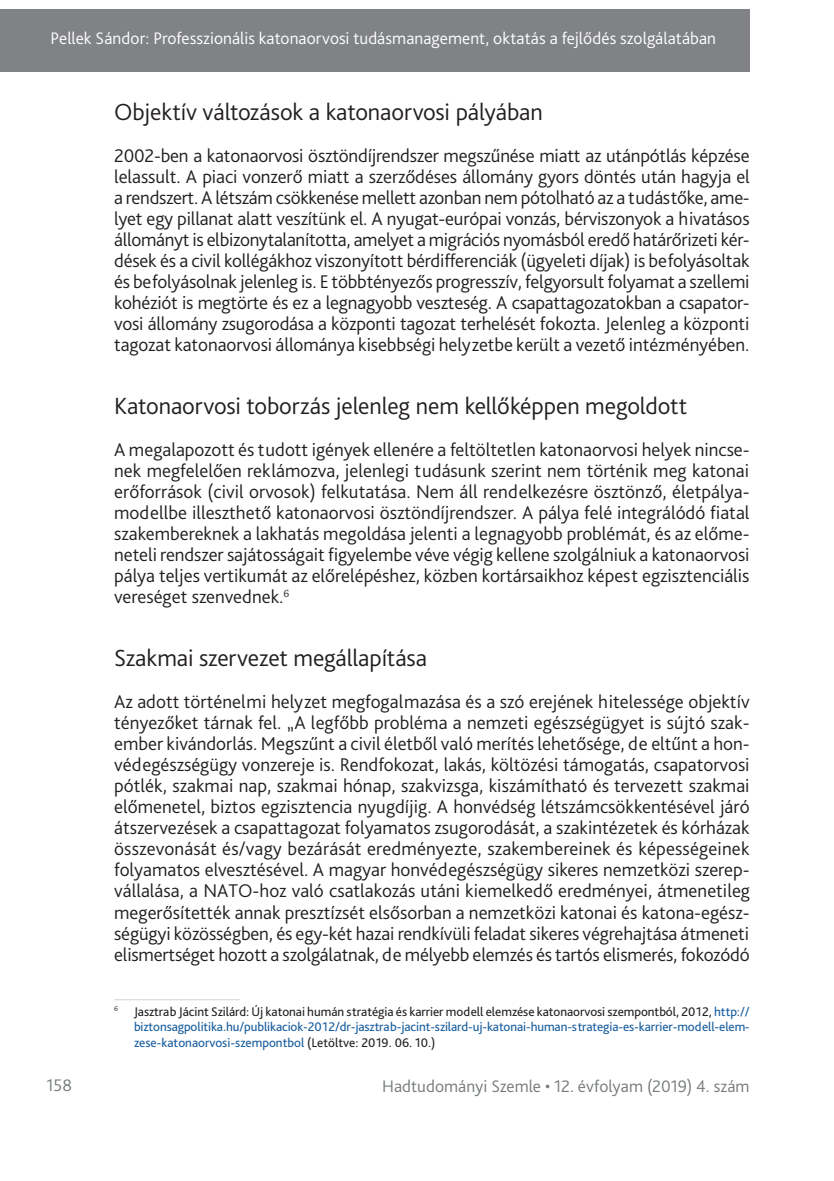
<style>
.page{position:relative;width:834px;height:1181px;background:#fff}
.page>*{position:absolute;margin:0;border:0;box-sizing:border-box;transform-origin:0 0}
._1_1_1__Head{font:300 24.5px "Bliss Pro";letter-spacing:-.005em;color:#231f20}
._2__Body_copy_1st_pa{font:300 19.25px/21px "Bliss Pro";color:#231f20;text-align:justify}
.t1{font:300 17.5px "Bliss Pro";letter-spacing:-.005em;color:#fff}
.t2{font:300 17.5px "Bliss Pro";color:#767a7c}
.Lábjegyzet{font:13.12px/15.8px "Bliss Pro";color:#175d9e;text-align:justify}
.s1{color:#231f20}
</style>
<div class="page">
<div style="left:0;top:9px;width:749px;height:63px;background:#808285"></div>
<hr style="left:114px;top:999px;width:126px;height:1px;background:#d1d2d4">
<p class="t1" style="left:51px;top:27px;width:667px">Pellek Sándor: Professzionális katonaorvosi tudásmanagement, oktatás a fejlődés szolgálatában</p>
<p class="_1_1_1__Head" style="left:114px;top:97px;width:430px">Objektív változások a katonaorvosi pályában</p>
<p class="_2__Body_copy_1st_pa" style="left:114px;top:145px;width:637px">2002-ben a katonaorvosi ösztöndíjrendszer megszűnése miatt az utánpótlás képzése lelassult. A piaci vonzerő miatt a szerződéses állomány gyors döntés után hagyja el a rendszert. A létszám csökkenése mellett azonban nem pótolható az a tudástőke, ame&shy;lyet egy pillanat alatt veszítünk el. A nyugat-európai vonzás, bérviszonyok a hivatásos állományt is elbizonytalanította, amelyet a migrációs nyomásból eredő határőrizeti kér&shy;dések és a civil kollégákhoz viszonyított bérdifferenciák (ügyeleti díjak) is befolyásoltak és befolyásolnak jelenleg is. E többtényezős progresszív, felgyorsult folyamat a szellemi kohéziót is megtörte és ez a legnagyobb veszteség. A csapattagozatokban a csapator&shy;vosi állomány zsugorodása a központi tagozat terhelését fokozta. Jelenleg a központi tagozat katonaorvosi állománya kisebbségi helyzetbe került a vezető intézményében.</p>
<p class="_1_1_1__Head" style="left:114px;top:391px;width:574px">Katonaorvosi toborzás jelenleg nem kellőképpen megoldott</p>
<p class="_2__Body_copy_1st_pa" style="left:114px;top:439px;width:636px">A megalapozott és tudott igények ellenére a feltöltetlen katonaorvosi helyek nincse&shy;nek megfelelően reklámozva, jelenlegi tudásunk szerint nem történik meg katonai erőforrások (civil orvosok) felkutatása. Nem áll rendelkezésre ösztönző, életpálya&shy;modellbe illeszthető katonaorvosi ösztöndíjrendszer. A pálya felé integrálódó fiatal szakembereknek a lakhatás megoldása jelenti a legnagyobb problémát, és az előme&shy;neteli rendszer sajátosságait figyelembe véve végig kellene szolgálniuk a katonaorvosi pálya teljes vertikumát az előrelépéshez, közben kortársaikhoz képest egzisztenciális vereséget szenvednek.<sup>6</sup></p>
<p class="_1_1_1__Head" style="left:114px;top:643px;width:314px">Szakmai szervezet megállapítása</p>
<p class="_2__Body_copy_1st_pa" style="left:114px;top:691px;width:637px">Az adott történelmi helyzet megfogalmazása és a szó erejének hitelessége objektív tényezőket tárnak fel. „A legfőbb probléma a nemzeti egészségügyet is sújtó szak&shy;ember kivándorlás. Megszűnt a civil életből való merítés lehetősége, de eltűnt a hon&shy;védegészségügy vonzereje is. Rendfokozat, lakás, költözési támogatás, csapatorvosi pótlék, szakmai nap, szakmai hónap, szakvizsga, kiszámítható és tervezett szakmai előmenetel, biztos egzisztencia nyugdíjig. A honvédség létszámcsökkentésével járó átszervezések a csapattagozat folyamatos zsugorodását, a szakintézetek és kórházak összevonását és/vagy bezárását eredményezte, szakembereinek és képességeinek folyamatos elvesztésével. A magyar honvédegészségügy sikeres nemzetközi szerep&shy;vállalása, a NATO-hoz való csatlakozás utáni kiemelkedő eredményei, átmenetileg megerősítették annak presztízsét elsősorban a nemzetközi katonai és katona-egész&shy;ségügyi közösségben, és egy-két hazai rendkívüli feladat sikeres végrehajtása átmeneti elismertséget hozott a szolgálatnak, de mélyebb elemzés és tartós elismerés, fokozódó</p>
<p class="Lábjegyzet" style="left:134px;top:1003px;width:617px;text-indent:-20px"><sup>6</sup> <span class="s1">Jasztrab Jácint Szilárd: Új katonai humán stratégia és karrier modell elemzése katonaorvosi szempontból, 2012,</span> http:// biztonsagpolitika.hu/publikaciok-2012/dr-jasztrab-jacint-szilard-uj-katonai-human-strategia-es-karrier-modell-elem&shy;zese-katonaorvosi-szempontbol <span class="s1">(Letöltve: 2019. 06. 10.)</span></p>
<p class="t2" style="left:47px;top:1074px;width:27px">158</p>
<p class="t2" style="left:382px;top:1075px;width:369px">Hadtudományi Szemle • 12. évfolyam (2019) 4. szám</p>
</div>
